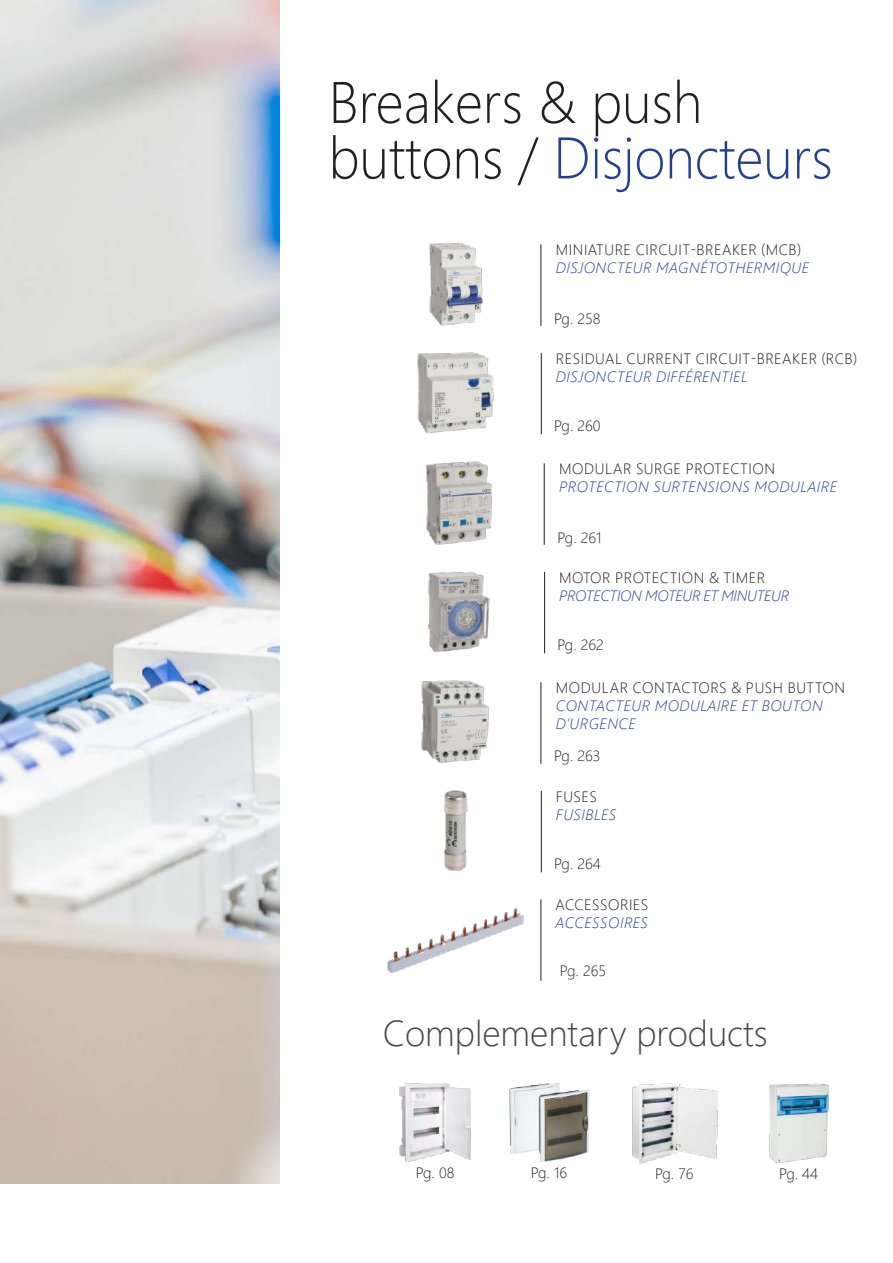
<style>
.page{position:relative;width:893px;height:1263px;background:#fff}
.page>*{position:absolute;margin:0;border:0;box-sizing:border-box;transform-origin:0 0}
.t1{font:300 58.5px/55.5px "Segoe UI";color:#231f20;scale:.94 1}
.t2{font:300 36px "Segoe UI";color:#454647}
.t3{font:300 15px "Segoe UI";letter-spacing:.035em;color:#231f20}
.t4{font:italic 300 15px/18px "Segoe UI";letter-spacing:.035em;color:#253f8e}
.t5{font:italic 300 15px "Segoe UI";letter-spacing:-.015em;color:#253f8e}
.s1{color:#253f8e}
</style>
<div class="page">
<img style="left:0;top:0;width:280px;height:1183px">
<hr style="left:541px;top:244px;width:1px;height:82px;background:#231f20">
<hr style="left:544px;top:463px;width:1px;height:82px;background:#231f20">
<hr style="left:541px;top:682px;width:1px;height:82px;background:#231f20">
<hr style="left:541px;top:353px;width:1px;height:81px;background:#231f20">
<hr style="left:544px;top:572px;width:1px;height:81px;background:#231f20">
<hr style="left:541px;top:791px;width:1px;height:81px;background:#231f20">
<hr style="left:541px;top:899px;width:1px;height:82px;background:#231f20">
<img style="left:429px;top:243px;width:53px;height:83px">
<img style="left:426px;top:461px;width:66px;height:84px">
<img style="left:422px;top:680px;width:67px;height:83px">
<img style="left:418px;top:353px;width:76px;height:81px">
<img style="left:428px;top:572px;width:62px;height:80px">
<img style="left:444px;top:791px;width:24px;height:80px">
<img style="left:387px;top:908px;width:136px;height:64px">
<img style="left:399px;top:1083px;width:71px;height:79px">
<img style="left:509px;top:1083px;width:80px;height:79px">
<img style="left:632px;top:1083px;width:86px;height:80px">
<img style="left:769px;top:1083px;width:59px;height:80px">
<h1 class="t1" style="left:329px;top:69px;width:538px">Breakers &amp; push buttons / <span class="s1">Disjoncteurs</span></h1>
<p class="t3" style="left:556px;top:236px;width:247px">MINIATURE CIRCUIT-BREAKER (MCB)</p>
<p class="t4" style="left:556px;top:258px;width:255px">DISJONCTEUR MAGNÉTOTHERMIQUE</p>
<p class="t3" style="left:554px;top:304px;width:48px">Pg. 258</p>
<p class="t3" style="left:556px;top:344px;width:303px">RESIDUAL CURRENT CIRCUIT-BREAKER (RCB)</p>
<p class="t4" style="left:556px;top:366px;width:193px">DISJONCTEUR DIFFÉRENTIEL</p>
<p class="t3" style="left:554px;top:411px;width:48px">Pg. 260</p>
<p class="t3" style="left:559px;top:455px;width:217px">MODULAR SURGE PROTECTION</p>
<p class="t4" style="left:559px;top:476px;width:279px">PROTECTION SURTENSIONS MODULAIRE</p>
<p class="t3" style="left:558px;top:523px;width:45px">Pg. 261</p>
<p class="t3" style="left:559px;top:563px;width:207px">MOTOR PROTECTION &amp; TIMER</p>
<p class="t5" style="left:559px;top:583px;width:231px">PROTECTION MOTEUR ET MINUTEUR</p>
<p class="t3" style="left:558px;top:630px;width:48px">Pg. 262</p>
<p class="t3" style="left:556px;top:674px;width:291px">MODULAR CONTACTORS &amp; PUSH BUTTON</p>
<p class="t4" style="left:556px;top:695px;width:268px">CONTACTEUR MODULAIRE ET BOUTON<br>D’URGENCE</p>
<p class="t3" style="left:554px;top:742px;width:48px">Pg. 263</p>
<p class="t3" style="left:556px;top:782px;width:43px">FUSES</p>
<p class="t4" style="left:556px;top:804px;width:62px">FUSIBLES</p>
<p class="t3" style="left:554px;top:849px;width:48px">Pg. 264</p>
<p class="t3" style="left:555px;top:891px;width:94px">ACCESSORIES</p>
<p class="t4" style="left:555px;top:913px;width:94px">ACCESSOIRES</p>
<p class="t3" style="left:560px;top:957px;width:48px">Pg. 265</p>
<h2 class="t2" style="left:383px;top:999px;width:387px">Complementary products</h2>
<p class="t3" style="left:416px;top:1159px;width:40px">Pg. 08</p>
<p class="t3" style="left:531px;top:1159px;width:38px">Pg. 16</p>
<p class="t3" style="left:655px;top:1160px;width:40px">Pg. 76</p>
<p class="t3" style="left:779px;top:1159px;width:41px">Pg. 44</p>
</div>
